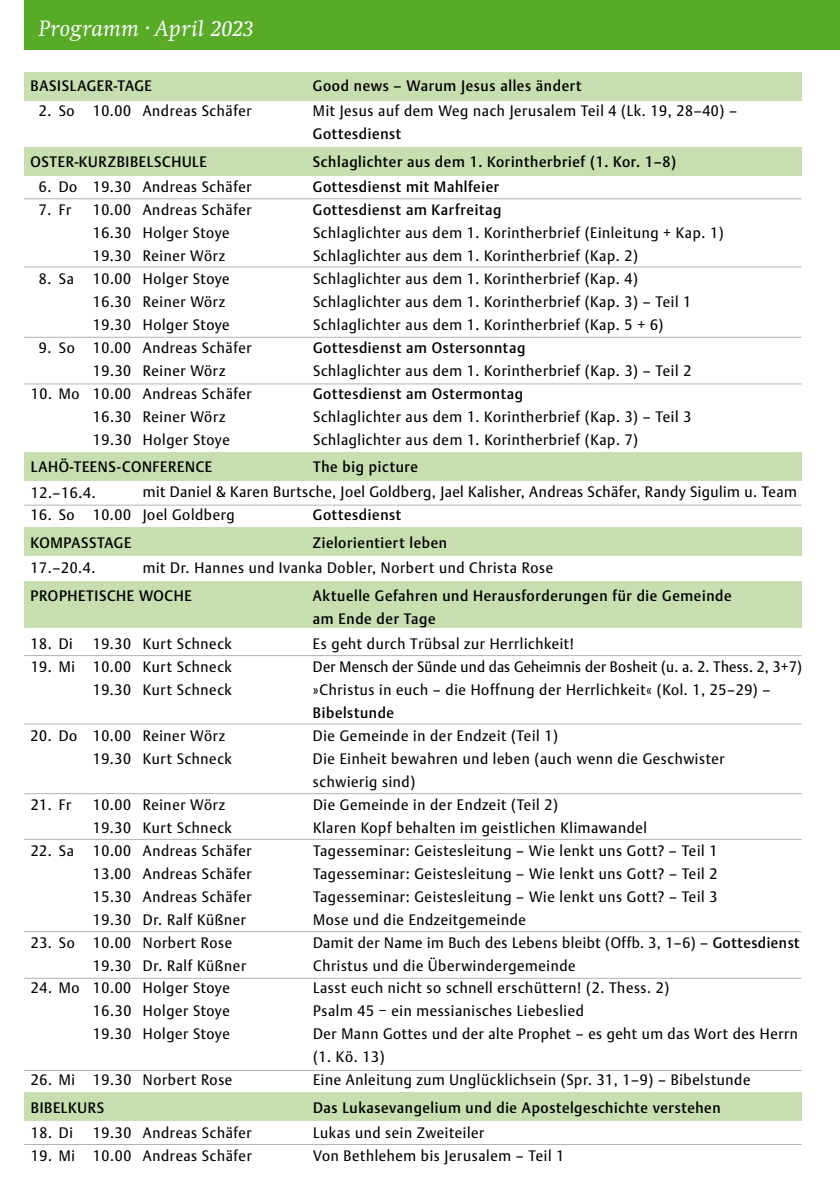
<style>
.page{position:relative;width:840px;height:1191px;background:#fff}
.page>*{position:absolute;margin:0;border:0;box-sizing:border-box;transform-origin:0 0}
.t1{font:italic 23px "Swift EF";letter-spacing:.015em;color:#fff}
.t2{font:15px/23px "DTL Argo TOT";letter-spacing:.045em;color:#000;scale:.95 1}
.t3{font:500 15px/23px "DTL Argo TOT";letter-spacing:.045em;color:#000;scale:.95 1}
.t4{font:15px "DTL Argo TOT";letter-spacing:.045em;color:#000;scale:.96 1}
.t5{font:15px "DTL Argo TOT";letter-spacing:.015em;color:#000;scale:.94 1}
.s1{font-weight:500}
</style>
<div class="page">
<div style="left:25px;top:0;width:814px;height:50px;background:#57ab27"></div>
<div style="left:24px;top:72px;width:777px;height:28px;background:#c7deae"></div>
<div style="left:24px;top:147px;width:777px;height:29px;background:#c7deae"></div>
<div style="left:24px;top:581px;width:777px;height:28px;background:#c7deae"></div>
<div style="left:24px;top:600px;width:777px;height:28px;background:#c7deae"></div>
<div style="left:24px;top:452px;width:777px;height:28px;background:#c7deae"></div>
<div style="left:24px;top:527px;width:777px;height:29px;background:#c7deae"></div>
<div style="left:24px;top:1092px;width:777px;height:28px;background:#c7deae"></div>
<hr style="left:24px;top:198px;width:777px;height:1px;background:#b1b3b4">
<hr style="left:24px;top:267px;width:777px;height:1px;background:#b1b3b4">
<hr style="left:24px;top:337px;width:777px;height:1px;background:#b1b3b4">
<hr style="left:24px;top:383px;width:777px;height:1px;background:#b1b3b4">
<hr style="left:24px;top:505px;width:777px;height:1px;background:#b1b3b4">
<hr style="left:24px;top:655px;width:777px;height:1px;background:#b1b3b4">
<hr style="left:24px;top:723px;width:777px;height:1px;background:#b1b3b4">
<hr style="left:24px;top:793px;width:777px;height:1px;background:#b1b3b4">
<hr style="left:24px;top:931px;width:777px;height:1px;background:#b1b3b4">
<hr style="left:24px;top:839px;width:777px;height:1px;background:#b1b3b4">
<hr style="left:24px;top:978px;width:777px;height:1px;background:#b1b3b4">
<hr style="left:24px;top:1070px;width:777px;height:1px;background:#b1b3b4">
<hr style="left:24px;top:1144px;width:777px;height:1px;background:#b1b3b4">
<h1 class="t1" style="left:39px;top:16px;width:216px">Programm · April 2023</h1>
<p class="t3" style="left:31px;top:74px;width:129px">BASISLAGER-TAGE</p>
<p class="t3" style="left:313px;top:74px;width:284px">Good news – Warum Jesus alles ändert</p>
<p class="t2" style="left:39px;top:100px;width:225px">2. So 10.00 Andreas Schäfer</p>
<p class="t2" style="left:313px;top:100px;width:448px">Mit Jesus auf dem Weg nach Jerusalem Teil 4 (Lk. 19, 28–40) –</p>
<p class="t3" style="left:313px;top:123px;width:94px">Gottesdienst</p>
<p class="t3" style="left:31px;top:150px;width:187px">OSTER-KURZBIBELSCHULE</p>
<p class="t3" style="left:313px;top:150px;width:383px">Schlaglichter aus dem 1. Korintherbrief (1. Kor. 1–8)</p>
<p class="t2" style="left:39px;top:175px;width:225px">6. Do 19.30 Andreas Schäfer</p>
<p class="t3" style="left:313px;top:175px;width:197px">Gottesdienst mit Mahlfeier</p>
<p class="t2" style="left:39px;top:198px;width:36px">7. Fr</p>
<p class="t2" style="left:93px;top:198px;width:169px">10.00 Andreas Schäfer</p>
<p class="t3" style="left:313px;top:198px;width:200px">Gottesdienst am Karfreitag</p>
<p class="t2" style="left:93px;top:221px;width:146px">16.30 Holger Stoye</p>
<p class="t2" style="left:313px;top:221px;width:433px">Schlaglichter aus dem 1. Korintherbrief (Einleitung + Kap. 1)</p>
<p class="t2" style="left:93px;top:244px;width:141px">19.30 Reiner Wörz</p>
<p class="t2" style="left:313px;top:244px;width:343px">Schlaglichter aus dem 1. Korintherbrief (Kap. 2)</p>
<p class="t2" style="left:39px;top:267px;width:38px">8. Sa</p>
<p class="t2" style="left:93px;top:267px;width:145px">10.00 Holger Stoye</p>
<p class="t2" style="left:313px;top:267px;width:343px">Schlaglichter aus dem 1. Korintherbrief (Kap. 4)</p>
<p class="t2" style="left:93px;top:290px;width:141px">16.30 Reiner Wörz</p>
<p class="t2" style="left:313px;top:290px;width:399px">Schlaglichter aus dem 1. Korintherbrief (Kap. 3) – Teil 1</p>
<p class="t2" style="left:93px;top:313px;width:146px">19.30 Holger Stoye</p>
<p class="t2" style="left:313px;top:313px;width:370px">Schlaglichter aus dem 1. Korintherbrief (Kap. 5 + 6)</p>
<p class="t2" style="left:39px;top:336px;width:225px">9. So 10.00 Andreas Schäfer</p>
<p class="t3" style="left:313px;top:336px;width:225px">Gottesdienst am Ostersonntag</p>
<p class="t2" style="left:93px;top:359px;width:141px">19.30 Reiner Wörz</p>
<p class="t2" style="left:313px;top:359px;width:399px">Schlaglichter aus dem 1. Korintherbrief (Kap. 3) – Teil 2</p>
<p class="t2" style="left:31px;top:382px;width:234px">10. Mo 10.00 Andreas Schäfer</p>
<p class="t3" style="left:313px;top:382px;width:222px">Gottesdienst am Ostermontag</p>
<p class="t2" style="left:93px;top:405px;width:141px">16.30 Reiner Wörz</p>
<p class="t2" style="left:313px;top:405px;width:399px">Schlaglichter aus dem 1. Korintherbrief (Kap. 3) – Teil 3</p>
<p class="t2" style="left:93px;top:428px;width:146px">19.30 Holger Stoye</p>
<p class="t2" style="left:313px;top:428px;width:343px">Schlaglichter aus dem 1. Korintherbrief (Kap. 7)</p>
<p class="t3" style="left:31px;top:455px;width:192px">LAHÖ-TEENS-CONFERENCE</p>
<p class="t3" style="left:313px;top:455px;width:112px">The big picture</p>
<p class="t2" style="left:31px;top:481px;width:70px">12.–16.4.</p>
<p class="t4" style="left:143px;top:483px;width:682px">mit Daniel &amp; Karen Burtsche, Joel Goldberg, Jael Kalisher, Andreas Schäfer, Randy Sigulim u. Team</p>
<p class="t2" style="left:31px;top:504px;width:216px">16. So 10.00 Joel Goldberg</p>
<p class="t3" style="left:313px;top:504px;width:94px">Gottesdienst</p>
<p class="t3" style="left:31px;top:531px;width:107px">KOMPASSTAGE</p>
<p class="t3" style="left:313px;top:531px;width:143px">Zielorientiert leben</p>
<p class="t2" style="left:31px;top:556px;width:70px">17.–20.4.</p>
<p class="t2" style="left:143px;top:556px;width:433px">mit Dr. Hannes und Ivanka Dobler, Norbert und Christa Rose</p>
<p class="t3" style="left:31px;top:584px;width:171px">PROPHETISCHE WOCHE</p>
<p class="t3" style="left:313px;top:584px;width:442px">Aktuelle Gefahren und Herausforderungen für die Gemeinde am Ende der Tage</p>
<p class="t2" style="left:31px;top:632px;width:46px">18. Di</p>
<p class="t2" style="left:93px;top:632px;width:148px">19.30 Kurt Schneck</p>
<p class="t2" style="left:313px;top:632px;width:276px">Es geht durch Trübsal zur Herrlichkeit!</p>
<p class="t2" style="left:31px;top:655px;width:213px">19. Mi 10.00 Kurt Schneck</p>
<p class="t5" style="left:313px;top:657px;width:521px">Der Mensch der Sünde und das Geheimnis der Bosheit (u. a. 2. Thess. 2, 3+7)</p>
<p class="t2" style="left:93px;top:678px;width:148px">19.30 Kurt Schneck</p>
<p class="t2" style="left:313px;top:678px;width:483px">»Christus in euch – die Hoffnung der Herrlichkeit« (Kol. 1, 25–29) –</p>
<p class="t3" style="left:313px;top:701px;width:87px">Bibelstunde</p>
<p class="t2" style="left:31px;top:724px;width:206px">20. Do 10.00 Reiner Wörz</p>
<p class="t2" style="left:313px;top:724px;width:259px">Die Gemeinde in der Endzeit (Teil 1)</p>
<p class="t2" style="left:93px;top:747px;width:148px">19.30 Kurt Schneck</p>
<p class="t2" style="left:313px;top:747px;width:434px">Die Einheit bewahren und leben (auch wenn die Geschwister schwierig sind)</p>
<p class="t2" style="left:31px;top:793px;width:44px">21. Fr</p>
<p class="t2" style="left:93px;top:793px;width:141px">10.00 Reiner Wörz</p>
<p class="t2" style="left:313px;top:793px;width:259px">Die Gemeinde in der Endzeit (Teil 2)</p>
<p class="t2" style="left:93px;top:816px;width:148px">19.30 Kurt Schneck</p>
<p class="t2" style="left:313px;top:816px;width:353px">Klaren Kopf behalten im geistlichen Klimawandel</p>
<p class="t2" style="left:31px;top:839px;width:47px">22. Sa</p>
<p class="t2" style="left:93px;top:839px;width:169px">10.00 Andreas Schäfer</p>
<p class="t2" style="left:313px;top:839px;width:427px">Tagesseminar: Geistesleitung – Wie lenkt uns Gott? – Teil 1</p>
<p class="t2" style="left:93px;top:862px;width:169px">13.00 Andreas Schäfer</p>
<p class="t2" style="left:313px;top:862px;width:427px">Tagesseminar: Geistesleitung – Wie lenkt uns Gott? – Teil 2</p>
<p class="t2" style="left:93px;top:885px;width:169px">15.30 Andreas Schäfer</p>
<p class="t2" style="left:313px;top:885px;width:427px">Tagesseminar: Geistesleitung – Wie lenkt uns Gott? – Teil 3</p>
<p class="t2" style="left:93px;top:908px;width:163px">19.30 Dr. Ralf Küßner</p>
<p class="t2" style="left:313px;top:908px;width:225px">Mose und die Endzeitgemeinde</p>
<p class="t2" style="left:31px;top:931px;width:213px">23. So 10.00 Norbert Rose</p>
<p class="t2" style="left:313px;top:931px;width:513px">Damit der Name im Buch des Lebens bleibt (Offb. 3, 1–6) – <span class="s1">Gottesdienst</span></p>
<p class="t2" style="left:93px;top:954px;width:163px">19.30 Dr. Ralf Küßner</p>
<p class="t2" style="left:313px;top:954px;width:278px">Christus und die Überwindergemeinde</p>
<p class="t2" style="left:31px;top:976px;width:211px">24. Mo 10.00 Holger Stoye</p>
<p class="t2" style="left:313px;top:976px;width:376px">Lasst euch nicht so schnell erschüttern! (2. Thess. 2)</p>
<p class="t2" style="left:93px;top:999px;width:146px">16.30 Holger Stoye</p>
<p class="t2" style="left:313px;top:999px;width:286px">Psalm 45 − ein messianisches Liebeslied</p>
<p class="t2" style="left:93px;top:1022px;width:145px">19.30 Holger Stoye</p>
<p class="t2" style="left:313px;top:1022px;width:511px">Der Mann Gottes und der alte Prophet – es geht um das Wort des Herrn (1. Kö. 13)</p>
<p class="t2" style="left:31px;top:1068px;width:213px">26. Mi 19.30 Norbert Rose</p>
<p class="t2" style="left:313px;top:1068px;width:461px">Eine Anleitung zum Unglücklichsein (Spr. 31, 1–9) – Bibelstunde</p>
<p class="t3" style="left:31px;top:1096px;width:79px">BIBELKURS</p>
<p class="t3" style="left:313px;top:1096px;width:430px">Das Lukasevangelium und die Apostelgeschichte verstehen</p>
<p class="t2" style="left:31px;top:1121px;width:46px">18. Di</p>
<p class="t2" style="left:93px;top:1121px;width:169px">19.30 Andreas Schäfer</p>
<p class="t2" style="left:313px;top:1121px;width:182px">Lukas und sein Zweiteiler</p>
<p class="t2" style="left:31px;top:1144px;width:234px">19. Mi 10.00 Andreas Schäfer</p>
<p class="t2" style="left:313px;top:1144px;width:265px">Von Bethlehem bis Jerusalem – Teil 1</p>
</div>
